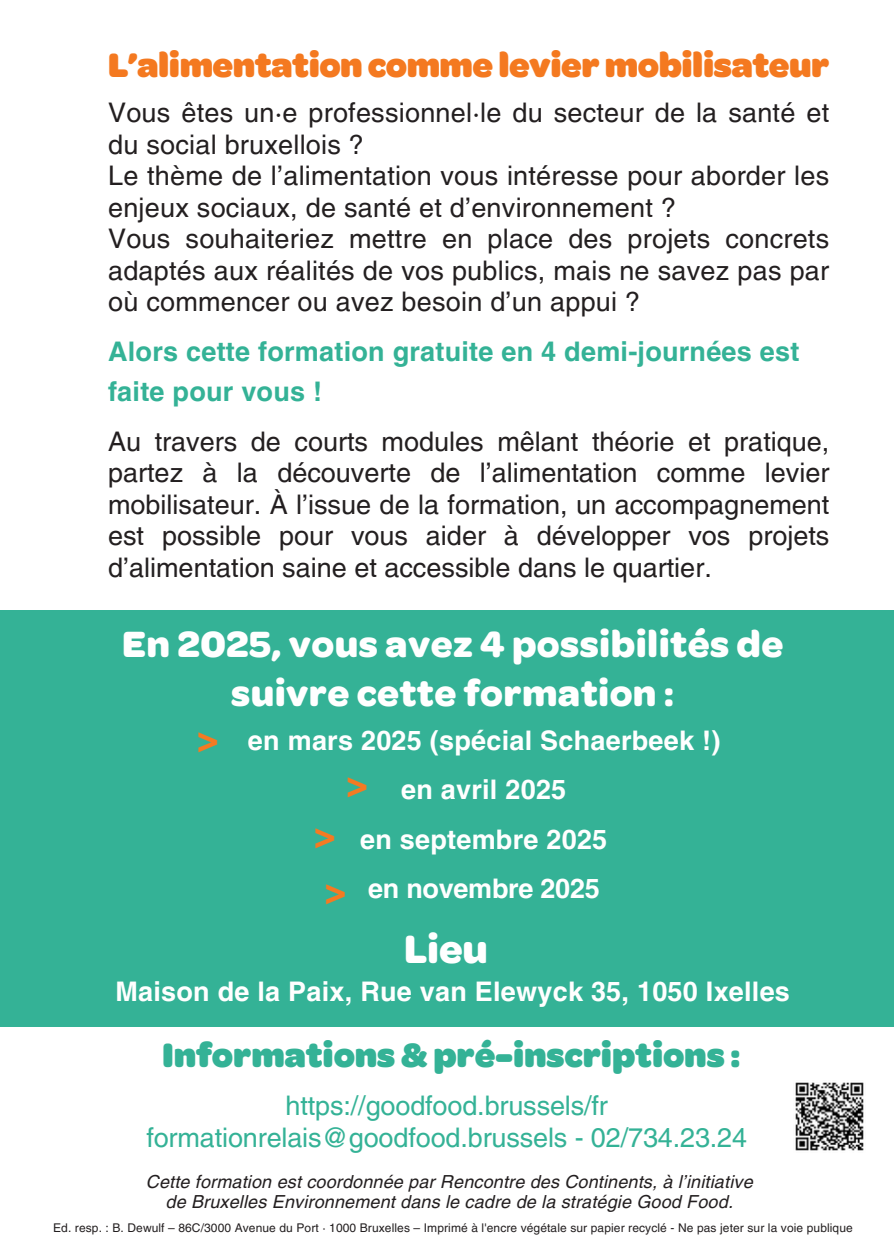
<style>
.page{position:relative;width:894px;height:1258px;background:#fff}
.page>*{position:absolute;margin:0;border:0;box-sizing:border-box;transform-origin:0 0}
.t1{font:700 42px "Omnes";color:#fff}
.t2{font:700 39px/49.5px "Omnes";letter-spacing:.01em;color:#fff;text-align:center}
.t3{font:900 36px "Omnes";letter-spacing:-.015em;color:#f47920}
.t4{font:900 36px "Omnes";letter-spacing:-.005em;color:#34b296}
.t5{font:700 36px "Bitter";color:#f47a22}
.t6{font:27px/31.5px "Helvetica LT Pro";letter-spacing:.01em;color:#231f20}
.t7{font:700 27px/49.5px "Helvetica LT Pro";letter-spacing:.01em;color:#fff;text-align:center}
.t8{font:27px/31.5px "Helvetica LT Pro";letter-spacing:-.005em;color:#34b296;text-align:center}
.t9{font:700 27px/40.5px "Helvetica LT Pro";letter-spacing:.01em;color:#34b296}
.t10{font:italic 18px/20.4px "Helvetica LT Pro";letter-spacing:.01em;color:#231f20;text-align:center}
.t11{font:12px "Helvetica LT Pro";letter-spacing:.01em;color:#231f20}
</style>
<div class="page">
<img style="left:795px;top:1082px;width:69px;height:69px">
<div style="left:0;top:610px;width:893px;height:416px;background:#34b296"></div>
<p class="t3" style="left:108px;top:51px;width:722px">L’alimentation comme levier mobilisateur</p>
<h4 class="t6" style="left:108px;top:100px;width:722px">Vous êtes un·e professionnel·le du secteur de la santé et du social bruxellois ?<br>Le thème de l’alimentation vous intéresse pour aborder les enjeux sociaux, de santé et d’environnement ?<br>Vous souhaiteriez mettre en place des projets concrets adaptés aux réalités de vos publics, mais ne savez pas par où commencer ou avez besoin d’un appui ?</h4>
<h4 class="t9" style="left:108px;top:334px;width:692px">Alors cette formation gratuite en 4 demi-journées est faite pour vous !</h4>
<h4 class="t6" style="left:108px;top:428px;width:722px;text-align:justify">Au travers de courts modules mêlant théorie et pratique, partez à la découverte de l’alimentation comme levier mobilisateur. À l’issue de la formation, un accompagnement est possible pour vous aider à développer vos projets</h4>
<h1 class="t6" style="left:108px;top:554px;width:605px">d’alimentation saine et accessible dans le quartier.</h1>
<p class="t2" style="left:122px;top:619px;width:662px">En 2025, vous avez 4 possibilités de suivre cette formation :</p>
<h3 class="t5" style="left:197px;top:713px;width:23px">&gt;</h3>
<p class="t7" style="left:248px;top:718px;width:473px">en mars 2025 (spécial Schaerbeek !) en avril 2025<br>en septembre 2025<br>en novembre 2025</p>
<h4 class="t5" style="left:346px;top:757px;width:23px">&gt;</h4>
<h5 class="t5" style="left:314px;top:809px;width:23px">&gt;</h5>
<p class="t5" style="left:325px;top:864px;width:23px">&gt;</p>
<h2 class="t1" style="left:404px;top:925px;width:85px">Lieu</h2>
<h3 class="t7" style="left:115px;top:969px;width:676px">Maison de la Paix, Rue van Elewyck 35, 1050 Ixelles</h3>
<p class="t4" style="left:162px;top:1041px;width:579px">Informations &amp; pré-inscriptions :</p>
<p class="t8" style="left:146px;top:1092px;width:602px">https://goodfood.brussels/fr formationrelais@goodfood.brussels - 02/734.23.24</p>
<h1 class="t10" style="left:146px;top:1173px;width:608px">Cette formation est coordonnée par Rencontre des Continents, à l’initiative de Bruxelles Environnement dans le cadre de la stratégie Good Food.</h1>
<h3 class="t11" style="left:53px;top:1223px;width:801px">Ed. resp. : B. Dewulf – 86C/3000 Avenue du Port · 1000 Bruxelles – Imprimé à l'encre végétale sur papier recyclé - Ne pas jeter sur la voie publique</h3>
</div>
